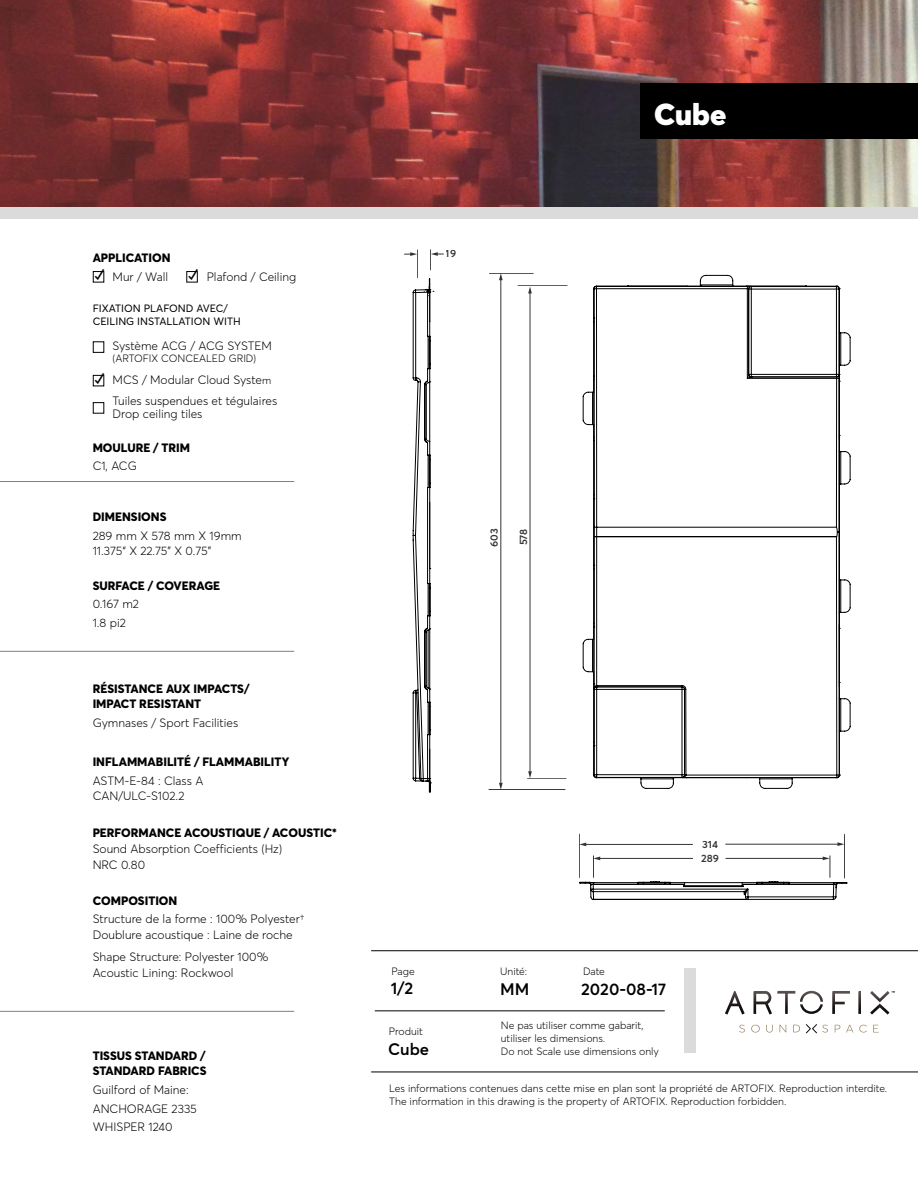
<style>
.page{position:relative;width:918px;height:1188px;background:#fff}
.page>*{position:absolute;margin:0;border:0;box-sizing:border-box;transform-origin:0 0}
.t1{font:900 30px "Averta";color:#fff}
.t2{font:600 16.5px "Averta";color:#000}
.t3{font:300 12px/15.6px "Averta";color:#000}
.t4{font:800 12px/15.6px "Averta";color:#000}
.t5{font:300 10.5px/12.6px "Averta";color:#000}
.t6{font:10.5px/12.6px "Averta";color:#000}
.t7{font:600 10.5px "Averta";letter-spacing:-.005em;color:#000}
.s1{font-size:10.5px}
</style>
<div class="page">
<hr style="left:527px;top:778px;width:39px;height:1px;background:#000">
<hr style="left:489px;top:789px;width:76px;height:1px;background:#000">
<hr style="left:489px;top:273px;width:44px;height:1px;background:#000">
<hr style="left:518px;top:286px;width:49px;height:1px;background:#000">
<img style="left:0;top:0;width:918px;height:207px">
<svg style="left:806px;top:1024px;width:22px;height:9px"></svg>
<svg style="left:835px;top:1025px;width:5px;height:7px"></svg>
<svg style="left:846px;top:1025px;width:7px;height:7px"></svg>
<svg style="left:859px;top:1025px;width:8px;height:8px"></svg>
<svg style="left:873px;top:1025px;width:6px;height:7px"></svg>
<svg style="left:739px;top:1025px;width:6px;height:8px"></svg>
<svg style="left:751px;top:1025px;width:9px;height:8px"></svg>
<svg style="left:766px;top:1025px;width:7px;height:8px"></svg>
<svg style="left:780px;top:1025px;width:6px;height:7px"></svg>
<svg style="left:793px;top:1025px;width:7px;height:7px"></svg>
<svg style="left:725px;top:991px;width:170px;height:24px"></svg>
<hr style="left:371px;top:1072px;width:547px;height:1px;background:#000">
<hr style="left:371px;top:950px;width:547px;height:1px;background:#000">
<hr style="left:375px;top:1011px;width:289px;height:1px;background:#000">
<div style="left:684px;top:968px;width:12px;height:84px;background:#dbdbdb"></div>
<div style="left:0;top:207px;width:918px;height:12px;background:#dbdbdb"></div>
<div style="left:640px;top:83px;width:278px;height:56px;background:#000"></div>
<hr style="left:0;top:481px;width:294px;height:1px;background:#808080">
<hr style="left:0;top:651px;width:294px;height:1px;background:#808080">
<hr style="left:0;top:1011px;width:294px;height:1px;background:#808080">
<hr style="left:501px;top:279px;width:1px;height:505px;background:#000">
<svg style="left:499px;top:783px;width:4px;height:7px"></svg>
<svg style="left:499px;top:273px;width:4px;height:7px"></svg>
<hr style="left:530px;top:292px;width:1px;height:481px;background:#000">
<svg style="left:528px;top:771px;width:4px;height:7px"></svg>
<svg style="left:528px;top:287px;width:4px;height:6px"></svg>
<hr style="left:844px;top:834px;width:1px;height:44px;background:#000">
<hr style="left:726px;top:844px;width:113px;height:1px;background:#000">
<svg style="left:838px;top:842px;width:6px;height:4px"></svg>
<hr style="left:579px;top:834px;width:1px;height:44px;background:#000">
<hr style="left:585px;top:844px;width:108px;height:1px;background:#000">
<svg style="left:579px;top:843px;width:7px;height:3px"></svg>
<svg style="left:583px;top:275px;width:268px;height:503px"></svg>
<svg style="left:580px;top:856px;width:267px;height:44px"></svg>
<svg style="left:405px;top:250px;width:38px;height:542px"></svg>
<div style="left:93px;top:341px;width:11px;height:12px;border:1px solid #000"></div>
<div style="left:93px;top:402px;width:11px;height:12px;border:1px solid #000"></div>
<div style="left:93px;top:375px;width:11px;height:11px;border:1px solid #000"></div>
<div style="left:93px;top:271px;width:11px;height:11px;border:1px solid #000"></div>
<div style="left:186px;top:271px;width:12px;height:11px;border:1px solid #000"></div>
<p class="t4" style="left:93px;top:250px;width:79px">APPLICATION</p>
<p class="t3" style="left:113px;top:269px;width:57px">Mur / Wall</p>
<p class="t3" style="left:207px;top:269px;width:91px">Plafond / Ceiling</p>
<h2 class="t2" style="left:95px;top:266px;width:11px">✓</h2>
<h2 class="t2" style="left:188px;top:266px;width:11px">✓</h2>
<p class="t6" style="left:93px;top:302px;width:150px">FIXATION PLAFOND AVEC/<br>CEILING INSTALLATION WITH</p>
<p class="t3" style="left:113px;top:338px;width:161px">Système ACG / ACG SYSTEM</p>
<p class="t5" style="left:113px;top:352px;width:145px">(ARTOFIX CONCEALED GRID)</p>
<p class="t3" style="left:113px;top:369px;width:166px;line-height:21.6px">MCS / Modular Cloud Syste<span class="s1">m<br></span>Tuiles suspendues et tégulaires</p>
<p class="t3" style="left:113px;top:406px;width:91px">Drop ceiling tiles</p>
<h2 class="t2" style="left:95px;top:370px;width:11px">✓</h2>
<p class="t4" style="left:93px;top:439px;width:99px">MOULURE / TRIM</p>
<p class="t3" style="left:93px;top:458px;width:46px">C1, ACG</p>
<p class="t4" style="left:93px;top:509px;width:75px">DIMENSIONS</p>
<p class="t3" style="left:93px;top:528px;width:151px">289 mm X 578 mm X 19mm<br>11.375“ X 22.75” X 0.75”</p>
<p class="t4" style="left:93px;top:577px;width:129px">SURFACE / COVERAGE</p>
<p class="t3" style="left:93px;top:595px;width:48px;line-height:18.6px">0.167 m2<br>1.8 pi2</p>
<p class="t4" style="left:93px;top:680px;width:158px">RÉSISTANCE AUX IMPACTS/<br>IMPACT RESISTANT</p>
<p class="t3" style="left:93px;top:715px;width:147px">Gymnases / Sport Facilities</p>
<p class="t4" style="left:93px;top:754px;width:198px">INFLAMMABILITÉ / FLAMMABILITY</p>
<p class="t3" style="left:93px;top:773px;width:112px">ASTM-E-84 : Class A<br>CAN/ULC-S102.2</p>
<p class="t4" style="left:93px;top:825px;width:246px">PERFORMANCE ACOUSTIQUE / ACOUSTIC*</p>
<p class="t3" style="left:93px;top:841px;width:191px">Sound Absorption Coefficients (Hz)<br>NRC 0.80</p>
<p class="t4" style="left:93px;top:893px;width:86px">COMPOSITION</p>
<p class="t3" style="left:93px;top:911px;width:214px">Structure de la forme : 100% Polyester†<br>Doublure acoustique : Laine de roche</p>
<p class="t3" style="left:93px;top:949px;width:177px">Shape Structure: Polyester 100%<br>Acoustic Lining: Rockwool</p>
<p class="t4" style="left:93px;top:1048px;width:115px">TISSUS STANDARD /<br>STANDARD FABRICS</p>
<p class="t3" style="left:93px;top:1080px;width:106px;line-height:18.6px">Guilford of Maine:<br>ANCHORAGE 2335<br>WHISPER 1240</p>
<p class="t7" style="left:446px;top:247px;width:12px">19</p>
<p class="t7" style="left:488px;top:547px;width:20px;rotate:-90deg">603</p>
<p class="t7" style="left:517px;top:545px;width:19px;rotate:-90deg">578</p>
<h1 class="t1" style="left:654px;top:95px;width:74px">Cube</h1>
<p class="t7" style="left:702px;top:838px;width:17px">314</p>
<p class="t7" style="left:701px;top:852px;width:19px">289</p>
<p class="t5" style="left:391px;top:965px;width:25px">Page</p>
<h2 class="t2" style="left:391px;top:978px;width:24px">1/2</h2>
<p class="t5" style="left:583px;top:965px;width:24px">Date</p>
<h2 class="t2" style="left:581px;top:979px;width:87px">2020-08-17</h2>
<p class="t5" style="left:501px;top:1019px;width:160px">Ne pas utiliser comme gabarit, utiliser les dimensions.<br>Do not Scale use dimensions only</p>
<p class="t5" style="left:389px;top:1082px;width:500px">Les informations contenues dans cette mise en plan sont la propriété de ARTOFIX. Reproduction interdite.<br>The information in this drawing is the property of ARTOFIX. Reproduction forbidden.</p>
<p class="t5" style="left:500px;top:965px;width:29px">Unité:</p>
<h2 class="t2" style="left:500px;top:979px;width:31px">MM</h2>
<p class="t5" style="left:389px;top:1025px;width:36px">Produit</p>
<h2 class="t2" style="left:388px;top:1039px;width:43px">Cube</h2>
</div>
